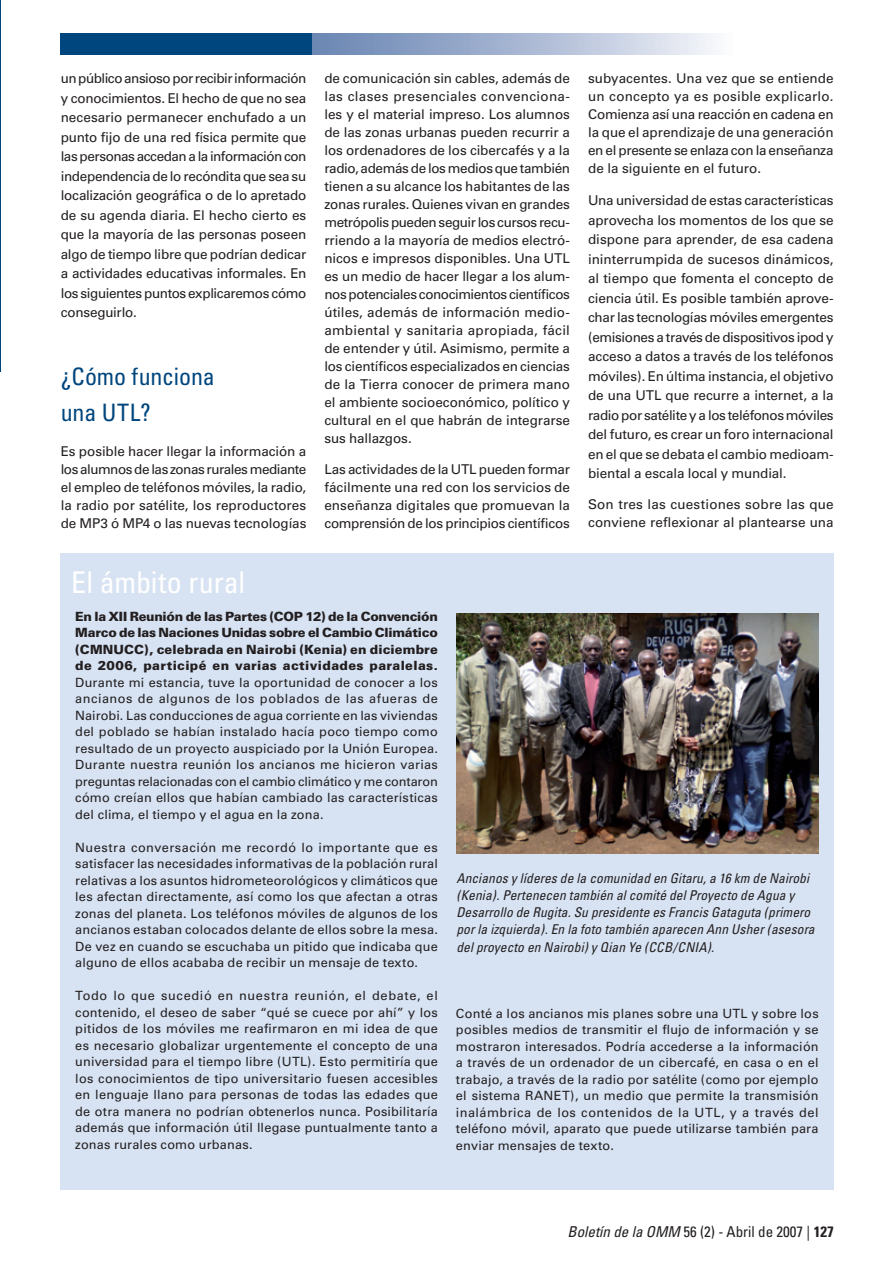
<style>
.page{position:relative;width:894px;height:1263px;background:#fff}
.page>*{position:absolute;margin:0;border:0;box-sizing:border-box;transform-origin:0 0}
.Head1Box{font:condensed 30px "Univers";color:#fff}
.Heading_1{font:condensed 24px/36px "Univers";letter-spacing:-.005em;color:#00467e}
.t1{font:condensed 15px "Univers";color:#231f20}
.follow_para{font:13.5px/18px "Univers";letter-spacing:-.005em;color:#231f20;text-align:justify}
._1st_para{font:13.5px/19.5px "Univers";letter-spacing:-.025em;color:#231f20;text-align:justify}
.t2{font:italic condensed 13.5px/17.2px "Univers";letter-spacing:.005em;color:#231f20}
._1_para_box{font:12.75px/16.5px "Univers";letter-spacing:.015em;color:#231f20;text-align:justify}
.s1{font-weight:900}
.s2{font-style:italic}
.s3{font-weight:700}
</style>
<div class="page">
<div style="left:60px;top:34px;width:253px;height:21px;background:#00467e"></div>
<div style="left:313px;top:34px;width:421px;height:21px;background:linear-gradient(to right,#6481b0,#f6f6fb)"></div>
<div style="left:60px;top:553px;width:774px;height:636px;background:#d7e3f3"></div>
<img style="left:456px;top:613px;width:362px;height:240px">
<hr style="left:0;top:0;width:1px;height:372px;background:#00467e">
<p class="_1st_para" style="left:61px;top:69px;width:247px">un público ansioso por recibir información y conocimientos. El hecho de que no sea necesario permanecer enchufado a un punto fijo de una red física permite que las personas accedan a la información con independencia de lo recóndita que sea su localización geográfica o de lo apretado de su agenda diaria. El hecho cierto es que la mayoría de las personas poseen algo de tiempo libre que podrían dedicar a actividades educativas informales. En los siguientes puntos explicaremos cómo conseguirlo.</p>
<p class="Heading_1" style="left:61px;top:358px;width:156px">¿Cómo funciona una UTL?</p>
<p class="follow_para" style="left:61px;top:442px;width:247px">Es posible hacer llegar la información a los alumnos de las zonas rurales mediante el empleo de teléfonos móviles, la radio, la radio por satélite, los reproductores de MP3 ó MP4 o las nuevas tecnologías</p>
<p class="Head1Box" style="left:71px;top:564px;width:175px">El ámbito rural</p>
<p class="follow_para" style="left:324px;top:70px;width:247px">de comunicación sin cables, además de las clases presenciales convenciona&shy;les y el material impreso. Los alumnos de las zonas urbanas pueden recurrir a los ordenadores de los cibercafés y a la radio, además de los medios que también tienen a su alcance los habitantes de las zonas rurales. Quienes vivan en grandes metrópolis pueden seguir los cursos recu&shy;rriendo a la mayoría de medios electró&shy;nicos e impresos disponibles. Una UTL es un medio de hacer llegar a los alum&shy;nos potenciales conocimientos científicos útiles, además de información medio&shy;ambiental y sanitaria apropiada, fácil de entender y útil. Asimismo, permite a los científicos especializados en ciencias de la Tierra conocer de primera mano el ambiente socioeconómico, político y cultural en el que habrán de integrarse sus hallazgos.</p>
<p class="follow_para" style="left:324px;top:460px;width:247px">Las actividades de la UTL pueden formar fácilmente una red con los servicios de enseñanza digitales que promuevan la comprensión de los principios científicos</p>
<p class="follow_para" style="left:588px;top:69px;width:247px">subyacentes. Una vez que se entiende un concepto ya es posible explicarlo.<br>Comienza así una reacción en cadena en la que el aprendizaje de una generación en el presente se enlaza con la enseñanza de la siguiente en el futuro.</p>
<p class="follow_para" style="left:588px;top:191px;width:247px;line-height:19.5px">Una universidad de estas características aprovecha los momentos de los que se dispone para aprender, de esa cadena ininterrumpida de sucesos dinámicos, al tiempo que fomenta el concepto de ciencia útil. Es posible también aprove&shy;char las tecnologías móviles emergentes (emisiones a través de dispositivos ipod y acceso a datos a través de los teléfonos móviles). En última instancia, el objetivo de una UTL que recurre a internet, a la radio por satélite y a los teléfonos móviles del futuro, es crear un foro internacional en el que se debata el cambio medioam&shy;biental a escala local y mundial.</p>
<p class="follow_para" style="left:588px;top:495px;width:247px">Son tres las cuestiones sobre las que conviene reflexionar al plantearse una</p>
<p class="_1_para_box" style="left:75px;top:608px;width:364px"><span class="s1">En la XII Reunión de las Partes (COP 12) de la Convención Marco de las Naciones Unidas sobre el Cambio Climático (CMNUCC), celebrada en Nairobi (Kenia) en diciembre de 2006, participé en varias actividades paralelas.<br></span>Durante mi estancia, tuve la oportunidad de conocer a los ancianos de algunos de los poblados de las afueras de Nairobi. Las conducciones de agua corriente en las viviendas del poblado se habían instalado hacía poco tiempo como resultado de un proyecto auspiciado por la Unión Europea.<br>Durante nuestra reunión los ancianos me hicieron varias preguntas relacionadas con el cambio climático y me contaron cómo creían ellos que habían cambiado las características del clima, el tiempo y el agua en la zona.</p>
<p class="_1_para_box" style="left:75px;top:839px;width:364px">Nuestra conversación me recordó lo importante que es satisfacer las necesidades informativas de la población rural relativas a los asuntos hidrometeorológicos y climáticos que les afectan directamente, así como los que afectan a otras zonas del planeta. Los teléfonos móviles de algunos de los ancianos estaban colocados delante de ellos sobre la mesa.<br>De vez en cuando se escuchaba un pitido que indicaba que alguno de ellos acababa de recibir un mensaje de texto.</p>
<p class="_1_para_box" style="left:75px;top:988px;width:364px">Todo lo que sucedió en nuestra reunión, el debate, el contenido, el deseo de saber “qué se cuece por ahí” y los pitidos de los móviles me reafirmaron en mi idea de que es necesario globalizar urgentemente el concepto de una universidad para el tiempo libre (UTL). Esto permitiría que los conocimientos de tipo universitario fuesen accesibles en lenguaje llano para personas de todas las edades que de otra manera no podrían obtenerlos nunca. Posibilitaría además que información útil llegase puntualmente tanto a zonas rurales como urbanas.</p>
<p class="t2" style="left:456px;top:869px;width:360px">Ancianos y líderes de la comunidad en Gitaru, a 16 km de Nairobi (Kenia). Pertenecen también al comité del Proyecto de Agua y Desarrollo de Rugita. Su presidente es Francis Gataguta (primero por la izquierda). En la foto también aparecen Ann Usher (asesora del proyecto en Nairobi) y Qian Ye (CCB/CNIA).</p>
<p class="_1_para_box" style="left:456px;top:1005px;width:364px">Conté a los ancianos mis planes sobre una UTL y sobre los posibles medios de transmitir el flujo de información y se mostraron interesados. Podría accederse a la información a través de un ordenador de un cibercafé, en casa o en el trabajo, a través de la radio por satélite (como por ejemplo el sistema RANET), un medio que permite la transmisión inalámbrica de los contenidos de la UTL, y a través del teléfono móvil, aparato que puede utilizarse también para enviar mensajes de texto.</p>
<p class="t1" style="left:568px;top:1223px;width:268px"><span class="s2">Boletín de la OMM</span> 56 (2) - Abril de 2007 | <span class="s3">127</span></p>
</div>
